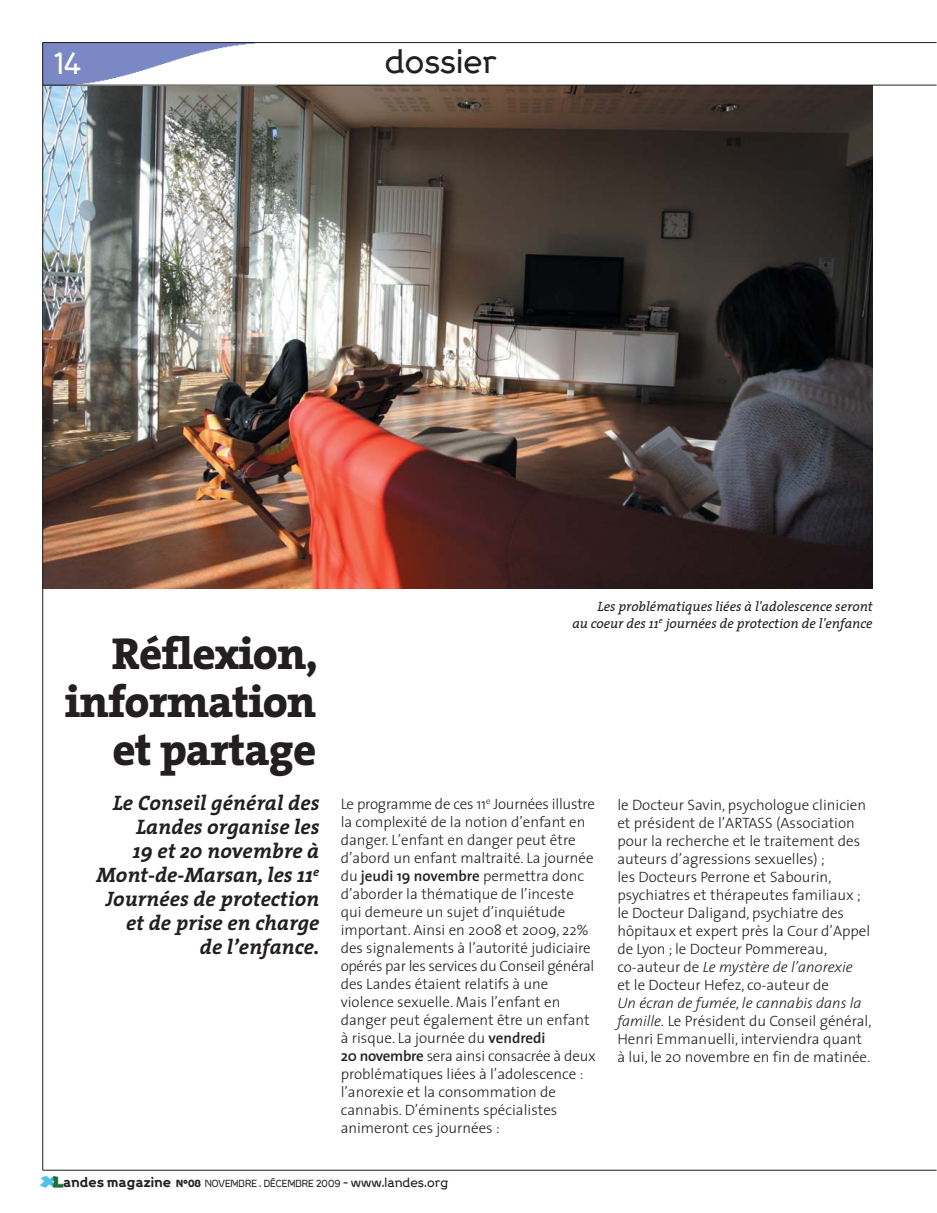
<style>
.page{position:relative;width:937px;height:1213px;background:#fff}
.page>*{position:absolute;margin:0;border:0;box-sizing:border-box;transform-origin:0 0}
.t1{font:800 45px/48px "The Serif";letter-spacing:-.02em;color:#231f20;text-align:right}
.t2{font:500 30px "Progress";color:#231f20}
.t3{font:500 27px "Progress";color:#fff}
.t4{font:italic 700 21px/24px "The Serif";color:#231f20;text-align:right}
.t5{font:300 15px/18px "The Sans";color:#231f20}
.t6{font:italic 13.5px/16.2px "The Serif";color:#231f20;text-align:right}
.t7{font:500 9px "Progress";color:#231f20}
.s1{font-weight:600}
.s2{font-style:italic}
.s3{font-weight:700;font-size:12.75px}
.s4{font-weight:900}
.s5{font-size:11.85px}
</style>
<div class="page">
<img style="left:43px;top:86px;width:829px;height:502px">
<img style="left:43px;top:43px;width:234px;height:42px">
<hr style="left:43px;top:42px;width:893px;height:1px;background:#231f20">
<hr style="left:43px;top:85px;width:893px;height:1px;background:#231f20">
<hr style="left:43px;top:1169px;width:893px;height:1px;background:#231f20">
<hr style="left:42px;top:43px;width:1px;height:1126px;background:#231f20">
<img style="left:40px;top:1176px;width:24px;height:12px">
<h3 class="t3" style="left:54px;top:53px;width:29px">14</h3>
<h2 class="t2" style="left:384px;top:49px;width:114px">dossier</h2>
<p class="t6" style="left:572px;top:600px;width:301px">Les problématiques liées à l'adolescence seront<br>au coeur des 11<sup>e</sup> journées de protection de l'enfance</p>
<h1 class="t1" style="left:64px;top:633px;width:255px">Réflexion, information et partage</h1>
<h3 class="t4" style="left:96px;top:792px;width:224px">Le Conseil général des<br>Landes organise les<br>19 et 20 novembre à<br>Mont-de-Marsan, les 11<sup>e<br></sup>Journées de protection et de prise en charge<br>de l’enfance.</h3>
<p class="t5" style="left:340px;top:796px;width:256px">Le programme de ces 11<sup>e</sup> Journées illustre la complexité de la notion d’enfant en danger. L’enfant en danger peut être d’abord un enfant maltraité. La journée du <span class="s1">jeudi 19 novembre</span> permettra donc d’aborder la thématique de l’inceste qui demeure un sujet d’inquiétude important. Ainsi en 2008 et 2009, 22% des signalements à l’autorité judiciaire opérés par les services du Conseil général des Landes étaient relatifs à une violence sexuelle. Mais l’enfant en danger peut également être un enfant à risque. La journée du <span class="s1">vendredi<br>20 novembre</span> sera ainsi consacrée à deux problématiques liées à l’adolescence : l’anorexie et la consommation de cannabis. D’éminents spécialistes animeront ces journées :</p>
<p class="t5" style="left:617px;top:797px;width:254px">le Docteur Savin, psychologue clinicien et président de l’ARTASS (Association pour la recherche et le traitement des auteurs d’agressions sexuelles) ;<br>les Docteurs Perrone et Sabourin, psychiatres et thérapeutes familiaux ; le Docteur Daligand, psychiatre des hôpitaux et expert près la Cour d’Appel de Lyon ; le Docteur Pommereau, co-auteur de <span class="s2">Le mystère de l’anorexie<br></span>et le Docteur Hefez, co-auteur de</p>
<p class="t5" style="left:617px;top:995px;width:255px"><span class="s2">Un écran de fumée, le cannabis dans la famille.</span> Le Président du Conseil général, Henri Emmanuelli, interviendra quant à lui, le 20 novembre en fin de matinée.</p>
<p class="t7" style="left:63px;top:1179px;width:386px"><span class="s3">andes magazine</span> <span class="s4">N°08</span> NOVEMBRE . DÉCEMBRE 2009 <span class="s5">- www.landes.org</span></p>
</div>
